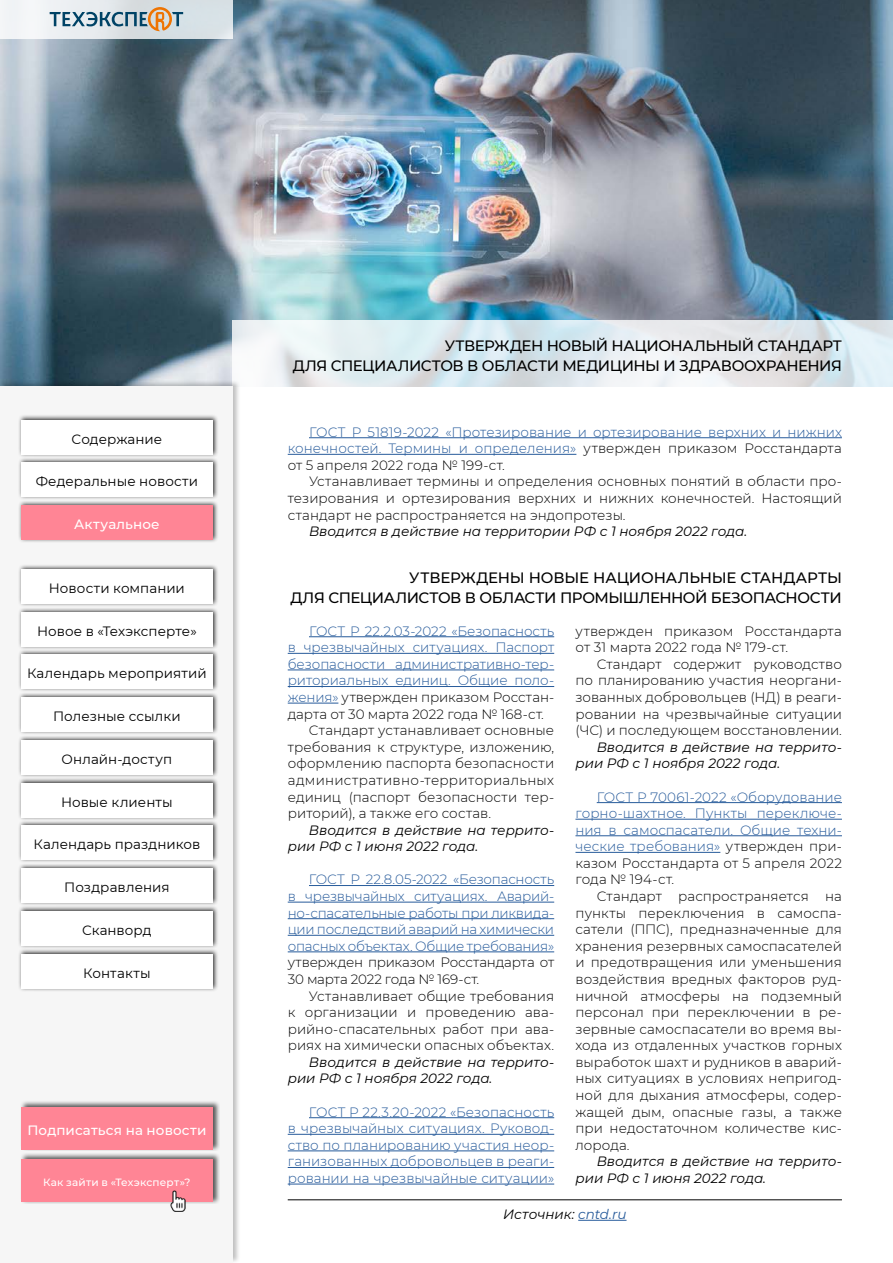
<style>
.page{position:relative;width:893px;height:1263px;background:#fff}
.page>*{position:absolute;margin:0;border:0;box-sizing:border-box;transform-origin:0 0}
.t1{font:500 15px/19.5px "Montserrat";letter-spacing:-.025em;color:#000;text-align:right}
.t2{font:300 13.5px/16.6px "Montserrat";letter-spacing:.005em;color:#000;text-align:justify}
.t3{font:300 13.5px/16.6px "Montserrat";color:#275b9b;text-align:justify}
.t4{font:italic 13.5px/16.6px "Montserrat";color:#000}
.t5{font:13.5px "Montserrat";letter-spacing:.005em;color:#000}
.t6{font:300 13.5px/16.6px "Montserrat";letter-spacing:-.015em;color:#000}
.t7{font:300 13.5px "Montserrat";letter-spacing:.025em;color:#000}
.t8{font:500 13.5px "Montserrat";letter-spacing:.01em;color:#fff}
.t9{font:500 10.5px "Montserrat";letter-spacing:.015em;color:#fff}
.s1{color:#000}
.s2{color:#275b9b}
</style>
<div class="page">
<img style="left:0;top:0;width:893px;height:379px">
<svg style="left:233px;top:321px;width:660px;height:66px"></svg>
<div style="left:0;top:0;width:233px;height:38px;background:linear-gradient(to right,#f5f5f7,#cfdade)"></div>
<svg style="left:50px;top:7px;width:133px;height:24px;background:#b4bbbc"></svg>
<hr style="left:309px;top:636px;width:245px;height:1px;background:#275b9b">
<hr style="left:288px;top:653px;width:266px;height:1px;background:#275b9b">
<hr style="left:288px;top:670px;width:266px;height:1px;background:#275b9b">
<hr style="left:288px;top:686px;width:266px;height:1px;background:#275b9b">
<hr style="left:288px;top:703px;width:50px;height:1px;background:#275b9b">
<hr style="left:309px;top:885px;width:245px;height:1px;background:#275b9b">
<hr style="left:288px;top:902px;width:266px;height:1px;background:#275b9b">
<hr style="left:288px;top:918px;width:266px;height:1px;background:#275b9b">
<hr style="left:288px;top:935px;width:266px;height:1px;background:#275b9b">
<hr style="left:288px;top:951px;width:266px;height:1px;background:#275b9b">
<hr style="left:309px;top:1117px;width:245px;height:1px;background:#275b9b">
<hr style="left:288px;top:1134px;width:266px;height:1px;background:#275b9b">
<hr style="left:288px;top:1150px;width:266px;height:1px;background:#275b9b">
<hr style="left:288px;top:1167px;width:266px;height:1px;background:#275b9b">
<hr style="left:288px;top:1184px;width:266px;height:1px;background:#275b9b">
<hr style="left:597px;top:802px;width:245px;height:1px;background:#275b9b">
<hr style="left:575px;top:819px;width:267px;height:1px;background:#275b9b">
<hr style="left:575px;top:835px;width:267px;height:1px;background:#275b9b">
<hr style="left:575px;top:852px;width:145px;height:1px;background:#275b9b">
<hr style="left:288px;top:1199px;width:554px;height:1px;background:#000">
<hr style="left:578px;top:1220px;width:48px;height:1px;background:#275b9b">
<hr style="left:309px;top:437px;width:533px;height:1px;background:#275b9b">
<hr style="left:288px;top:454px;width:288px;height:1px;background:#275b9b">
<div style="left:0;top:379px;width:241px;height:884px;background:#000;opacity:.25"></div>
<div style="left:0;top:387px;width:233px;height:876px;background:#f6f6f6"></div>
<div style="left:18px;top:414px;width:201px;height:43px;background:#000;opacity:.8"></div>
<div style="left:21px;top:420px;width:192px;height:34px;background:#fff"></div>
<div style="left:18px;top:457px;width:201px;height:43px;background:#000;opacity:.8"></div>
<div style="left:21px;top:463px;width:192px;height:34px;background:#fff"></div>
<div style="left:19px;top:1099px;width:201px;height:52px;background:#000;opacity:.65"></div>
<div style="left:21px;top:1107px;width:192px;height:42px;background:#ff8595"></div>
<div style="left:18px;top:500px;width:201px;height:43px;background:#000;opacity:.8"></div>
<div style="left:21px;top:506px;width:192px;height:34px;background:#ff8595"></div>
<div style="left:18px;top:564px;width:201px;height:43px;background:#000;opacity:.8"></div>
<div style="left:21px;top:570px;width:192px;height:34px;background:#fff"></div>
<div style="left:18px;top:606px;width:201px;height:43px;background:#000;opacity:.8"></div>
<div style="left:21px;top:612px;width:192px;height:34px;background:#fff"></div>
<div style="left:18px;top:692px;width:201px;height:43px;background:#000;opacity:.8"></div>
<div style="left:21px;top:698px;width:192px;height:34px;background:#fff"></div>
<div style="left:18px;top:734px;width:201px;height:43px;background:#000;opacity:.8"></div>
<div style="left:21px;top:740px;width:192px;height:34px;background:#fff"></div>
<div style="left:18px;top:777px;width:201px;height:43px;background:#000;opacity:.8"></div>
<div style="left:21px;top:783px;width:192px;height:34px;background:#fff"></div>
<div style="left:18px;top:820px;width:201px;height:43px;background:#000;opacity:.8"></div>
<div style="left:21px;top:826px;width:192px;height:34px;background:#fff"></div>
<div style="left:18px;top:862px;width:201px;height:44px;background:#000;opacity:.8"></div>
<div style="left:21px;top:868px;width:192px;height:34px;background:#fff"></div>
<div style="left:18px;top:905px;width:201px;height:43px;background:#000;opacity:.8"></div>
<div style="left:21px;top:911px;width:192px;height:34px;background:#fff"></div>
<div style="left:18px;top:948px;width:201px;height:43px;background:#000;opacity:.8"></div>
<div style="left:21px;top:954px;width:192px;height:34px;background:#fff"></div>
<div style="left:19px;top:1152px;width:201px;height:52px;background:#000;opacity:.65"></div>
<div style="left:21px;top:1159px;width:192px;height:43px;background:#ff8595"></div>
<img style="left:171px;top:1190px;width:14px;height:22px">
<div style="left:18px;top:649px;width:201px;height:43px;background:#000;opacity:.8"></div>
<div style="left:21px;top:655px;width:192px;height:34px;background:#fff"></div>
<p class="t5" style="left:72px;top:430px;width:92px">Содержание</p>
<p class="t5" style="left:36px;top:472px;width:164px">Федеральные новости</p>
<p class="t8" style="left:74px;top:515px;width:87px">Актуальное</p>
<p class="t5" style="left:49px;top:579px;width:137px">Новости компании</p>
<p class="t5" style="left:37px;top:622px;width:161px">Новое в «Техэксперте»</p>
<p class="t5" style="left:27px;top:664px;width:181px">Календарь мероприятий</p>
<p class="t5" style="left:53px;top:707px;width:129px">Полезные ссылки</p>
<p class="t5" style="left:62px;top:750px;width:112px">Онлайн-доступ</p>
<p class="t5" style="left:61px;top:792px;width:113px">Новые клиенты</p>
<p class="t5" style="left:34px;top:835px;width:168px">Календарь праздников</p>
<p class="t5" style="left:64px;top:878px;width:107px">Поздравления</p>
<p class="t5" style="left:82px;top:921px;width:71px">Сканворд</p>
<p class="t5" style="left:83px;top:963px;width:69px">Контакты</p>
<p class="t8" style="left:27px;top:1120px;width:180px">Подписаться на новости</p>
<p class="t9" style="left:43px;top:1175px;width:149px">Как зайти в «Техэксперт»?</p>
<p class="t1" style="left:293px;top:336px;width:551px">УТВЕРЖДЕН НОВЫЙ НАЦИОНАЛЬНЫЙ СТАНДАРТ<br>ДЛЯ СПЕЦИАЛИСТОВ В ОБЛАСТИ МЕДИЦИНЫ И ЗДРАВООХРАНЕНИЯ</p>
<p class="t3" style="left:288px;top:423px;width:556px;text-indent:21px">ГОСТ Р 51819-2022 «Протезирование и ортезирование верхних и нижних конечностей. Термины и определения» <span class="s1">утвержден приказом Росстандарта от 5 апреля 2022 года № 199-ст.</span></p>
<p class="t2" style="left:288px;top:473px;width:556px;text-indent:21px">Устанавливает термины и определения основных понятий в области про&shy;тезирования и ортезирования верхних и нижних конечностей. Настоящий стандарт не распространяется на эндопротезы.</p>
<p class="t4" style="left:309px;top:523px;width:440px">Вводится в действие на территории РФ с 1 ноября 2022 года.</p>
<p class="t1" style="left:290px;top:567px;width:553px">УТВЕРЖДЕНЫ НОВЫЕ НАЦИОНАЛЬНЫЕ СТАНДАРТЫ<br>ДЛЯ СПЕЦИАЛИСТОВ В ОБЛАСТИ ПРОМЫШЛЕННОЙ БЕЗОПАСНОСТИ</p>
<p class="t3" style="left:309px;top:622px;width:247px">ГОСТ Р 22.2.03-2022 «Безопасность</p>
<p class="t3" style="left:288px;top:639px;width:268px">в чрезвычайных ситуациях. Паспорт</p>
<p class="t3" style="left:288px;top:655px;width:268px">безопасности административно-тер-</p>
<p class="t3" style="left:288px;top:672px;width:268px">риториальных единиц. Общие поло-</p>
<p class="t2" style="left:288px;top:688px;width:268px"><span class="s2">жения»</span> утвержден приказом Росстан-</p>
<p class="t2" style="left:288px;top:705px;width:258px">дарта от 30 марта 2022 года № 168-ст.</p>
<p class="t2" style="left:309px;top:722px;width:247px">Стандарт устанавливает основные</p>
<p class="t2" style="left:288px;top:738px;width:268px">требования к структуре, изложению,</p>
<p class="t2" style="left:288px;top:755px;width:268px">оформлению паспорта безопасности</p>
<p class="t7" style="left:288px;top:771px;width:268px">административно-территориальных</p>
<p class="t2" style="left:288px;top:788px;width:268px">единиц (паспорт безопасности тер-</p>
<p class="t2" style="left:288px;top:804px;width:205px">риторий), а также его состав.</p>
<p class="t4" style="left:288px;top:821px;width:268px;text-indent:21px">Вводится в действие на террито&shy;рии РФ с 1 июня 2022 года.</p>
<p class="t3" style="left:288px;top:871px;width:268px;text-indent:21px">ГОСТ Р 22.8.05-2022 «Безопасность в чрезвычайных ситуациях. Аварий&shy;но-спасательные работы при ликвида&shy;ции последствий аварий на химически опасных объектах. Общие требования»</p>
<p class="t6" style="left:288px;top:954px;width:268px">утвержден приказом Росстандарта от<br>30 марта 2022 года № 169-ст.</p>
<p class="t2" style="left:288px;top:987px;width:268px;text-indent:21px">Устанавливает общие требования к организации и проведению ава&shy;рийно-спасательных работ при ава&shy;риях на химически опасных объектах.</p>
<p class="t4" style="left:288px;top:1053px;width:268px;text-indent:21px">Вводится в действие на террито&shy;рии РФ с 1 ноября 2022 года.</p>
<p class="t3" style="left:288px;top:1103px;width:268px;text-indent:21px">ГОСТ Р 22.3.20-2022 «Безопасность в чрезвычайных ситуациях. Руковод&shy;ство по планированию участия неор&shy;ганизованных добровольцев в реаги&shy;ровании на чрезвычайные ситуации»</p>
<p class="t2" style="left:575px;top:622px;width:268px">утвержден приказом Росстандарта от 31 марта 2022 года № 179-ст.</p>
<p class="t2" style="left:575px;top:655px;width:268px;text-indent:21px">Стандарт содержит руководство по планированию участия неоргани&shy;зованных добровольцев (НД) в реаги&shy;ровании на чрезвычайные ситуации (ЧС) и последующем восстановлении.</p>
<p class="t4" style="left:575px;top:738px;width:268px;text-indent:21px">Вводится в действие на террито&shy;рии РФ с 1 ноября 2022 года.</p>
<p class="t3" style="left:575px;top:788px;width:268px;text-indent:21px">ГОСТ Р 70061-2022 «Оборудование горно-шахтное. Пункты переключе&shy;ния в самоспасатели. Общие техни&shy;ческие требования» <span class="s1">утвержден при&shy;казом Росстандарта от 5 апреля 2022 года № 194-ст.</span></p>
<p class="t2" style="left:575px;top:887px;width:268px;text-indent:21px">Стандарт распространяется на пункты переключения в самоспа&shy;сатели (ППС), предназначенные для хранения резервных самоспасателей и предотвращения или уменьшения воздействия вредных факторов руд&shy;ничной атмосферы на подземный персонал при переключении в ре&shy;зервные самоспасатели во время вы&shy;хода из отдаленных участков горных выработок шахт и рудников в аварий&shy;ных ситуациях в условиях непригод&shy;ной для дыхания атмосферы, содер&shy;жащей дым, опасные газы, а также при недостаточном количестве кис&shy;лорода.</p>
<p class="t4" style="left:575px;top:1153px;width:268px;text-indent:21px">Вводится в действие на террито&shy;рии РФ с 1 июня 2022 года.</p>
<p class="t4" style="left:503px;top:1206px;width:125px">Источник: <span class="s2">cntd.ru</span></p>
</div>
